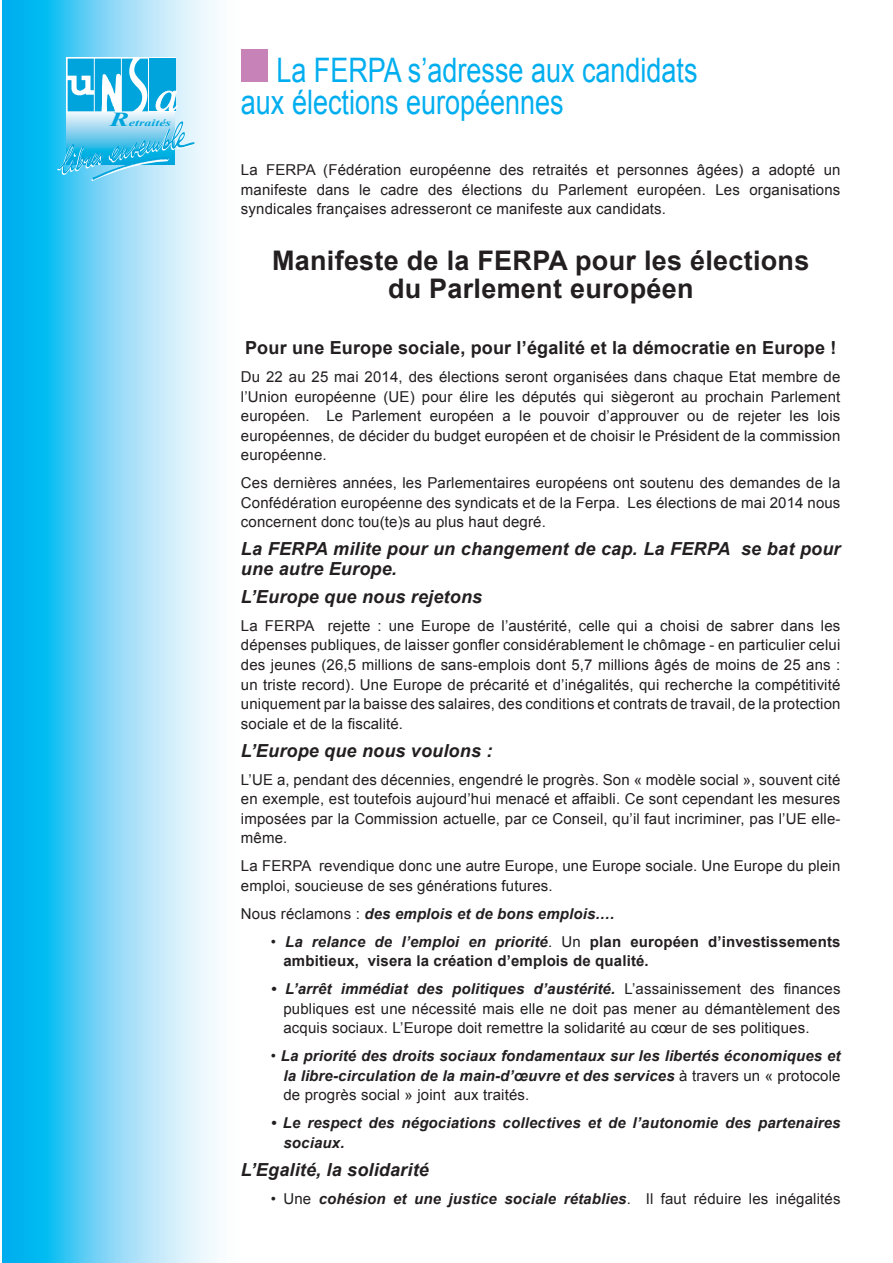
<style>
.page{position:relative;width:893px;height:1263px;background:#fff}
.page>*{position:absolute;margin:0;border:0;box-sizing:border-box;transform-origin:0 0}
.t1{font:33.75px "Arial";color:#00aeef;scale:.8 1}
.t2{font:700 27px "Arial";letter-spacing:.01em;color:#231f20}
.t3{font:italic 700 18px/19.5px "Arial";letter-spacing:.01em;color:#231f20}
.t4{font:700 18px "Arial";letter-spacing:.01em;color:#231f20}
.t5{font:15px/19.5px "Arial";letter-spacing:.01em;color:#231f20;text-align:justify}
.t6{font:italic 700 15px/19.5px "Arial";letter-spacing:.01em;color:#231f20;text-align:justify}
.t7{font:700 15px/19.5px "Arial";letter-spacing:.01em;color:#231f20}
.t8{font:italic 700 9.75px "Times New Roman";color:#00a4dc;scale:1.44 1}
.s1{font-size:19.8px}
.s2{font-weight:400;font-style:normal}
.s3{font-weight:400}
.s4{font-style:italic}
.s5{font-weight:700;font-style:italic}
</style>
<div class="page">
<svg style="left:2px;top:0;width:214px;height:1263px;background:#77d5f6"></svg>
<svg style="left:67px;top:112px;width:107px;height:8px"></svg>
<svg style="left:67px;top:58px;width:111px;height:54px"></svg>
<svg style="left:57px;top:120px;width:139px;height:61px;background:#76cfef"></svg>
<div style="left:241px;top:49px;width:27px;height:33px;background:#c782b8"></div>
<p class="t8" style="left:110px;top:116px;width:44px"><span class="s1">R</span>etraités</p>
<p class="t1" style="left:276px;top:48px;width:528px">La FERPA s’adresse aux candidats</p>
<p class="t1" style="left:241px;top:80px;width:405px">aux élections européennes</p>
<p class="t5" style="left:241px;top:161px;width:601px">La FERPA (Fédération européenne des retraités et personnes âgées) a adopté un manifeste dans le cadre des élections du Parlement européen. Les organisations syndicales françaises adresseront ce manifeste aux candidats.</p>
<p class="t2" style="left:272px;top:243px;width:539px">Manifeste de la FERPA pour les élections</p>
<p class="t2" style="left:388px;top:271px;width:307px">du Parlement européen</p>
<p class="t4" style="left:245px;top:336px;width:593px">Pour une Europe sociale, pour l’égalité et la démocratie en Europe !</p>
<p class="t5" style="left:241px;top:368px;width:601px">Du 22 au 25 mai 2014, des élections seront organisées dans chaque Etat membre de l’Union européenne (UE) pour élire les députés qui siègeront au prochain Parlement européen. Le Parlement européen a le pouvoir d’approuver ou de rejeter les lois européennes, de décider du budget européen et de choisir le Président de la commission européenne.</p>
<p class="t5" style="left:241px;top:474px;width:601px">Ces dernières années, les Parlementaires européens ont soutenu des demandes de la Confédération européenne des syndicats et de la Ferpa. Les élections de mai 2014 nous concernent donc tou(te)s au plus haut degré.</p>
<p class="t3" style="left:241px;top:540px;width:601px">La FERPA milite pour un changement de cap. La FERPA se bat pour une autre Europe.</p>
<p class="t3" style="left:241px;top:588px;width:243px">L’Europe que nous rejetons</p>
<p class="t5" style="left:241px;top:616px;width:601px">La FERPA rejette : une Europe de l’austérité, celle qui a choisi de sabrer dans les dépenses publiques, de laisser gonfler considérablement le chômage - en particulier celui des jeunes (26,5 millions de sans-emplois dont 5,7 millions âgés de moins de 25 ans : un triste record). Une Europe de précarité et d’inégalités, qui recherche la compétitivité uniquement par la baisse des salaires, des conditions et contrats de travail, de la protection sociale et de la fiscalité.</p>
<p class="t3" style="left:241px;top:741px;width:253px">L’Europe que nous voulons :</p>
<p class="t5" style="left:241px;top:770px;width:601px">L’UE a, pendant des décennies, engendré le progrès. Son « modèle social », souvent cité en exemple, est toutefois aujourd’hui menacé et affaibli. Ce sont cependant les mesures imposées par la Commission actuelle, par ce Conseil, qu’il faut incriminer, pas l’UE elle&shy;même.</p>
<p class="t5" style="left:241px;top:856px;width:601px">La FERPA revendique donc une autre Europe, une Europe sociale. Une Europe du plein emploi, soucieuse de ses générations futures.</p>
<p class="t6" style="left:241px;top:904px;width:375px"><span class="s2">Nous réclamons :</span> des emplois et de bons emplois.…</p>
<p class="t7" style="left:283px;top:932px;width:559px;text-indent:-13px"><span class="s3">•</span> <span class="s4">La relance de l’emploi en priorité</span><span class="s3">. Un</span> plan européen d’investissements ambitieux, visera la création d’emplois de qualité.</p>
<p class="t5" style="left:283px;top:979px;width:558px;text-indent:-13px"><span class="s5">• L’arrêt immédiat des politiques d’austérité.</span> L’assainissement des finances publiques est une nécessité mais elle ne doit pas mener au démantèlement des acquis sociaux. L’Europe doit remettre la solidarité au cœur de ses politiques.</p>
<p class="t6" style="left:283px;top:1047px;width:559px;text-indent:-13px"><span class="s2">•</span> La priorité des droits sociaux fondamentaux sur les libertés économiques et la libre-circulation de la main-d’œuvre et des services <span class="s2">à travers un « protocole de progrès social » joint aux traités.</span></p>
<p class="t6" style="left:283px;top:1114px;width:558px;text-indent:-13px">• Le respect des négociations collectives et de l’autonomie des partenaires sociaux.</p>
<p class="t3" style="left:241px;top:1160px;width:189px">L’Egalité, la solidarité</p>
<p class="t6" style="left:271px;top:1189px;width:571px"><span class="s2">• Une</span> cohésion et une justice sociale rétablies<span class="s2">. Il faut réduire les inégalités</span></p>
</div>
